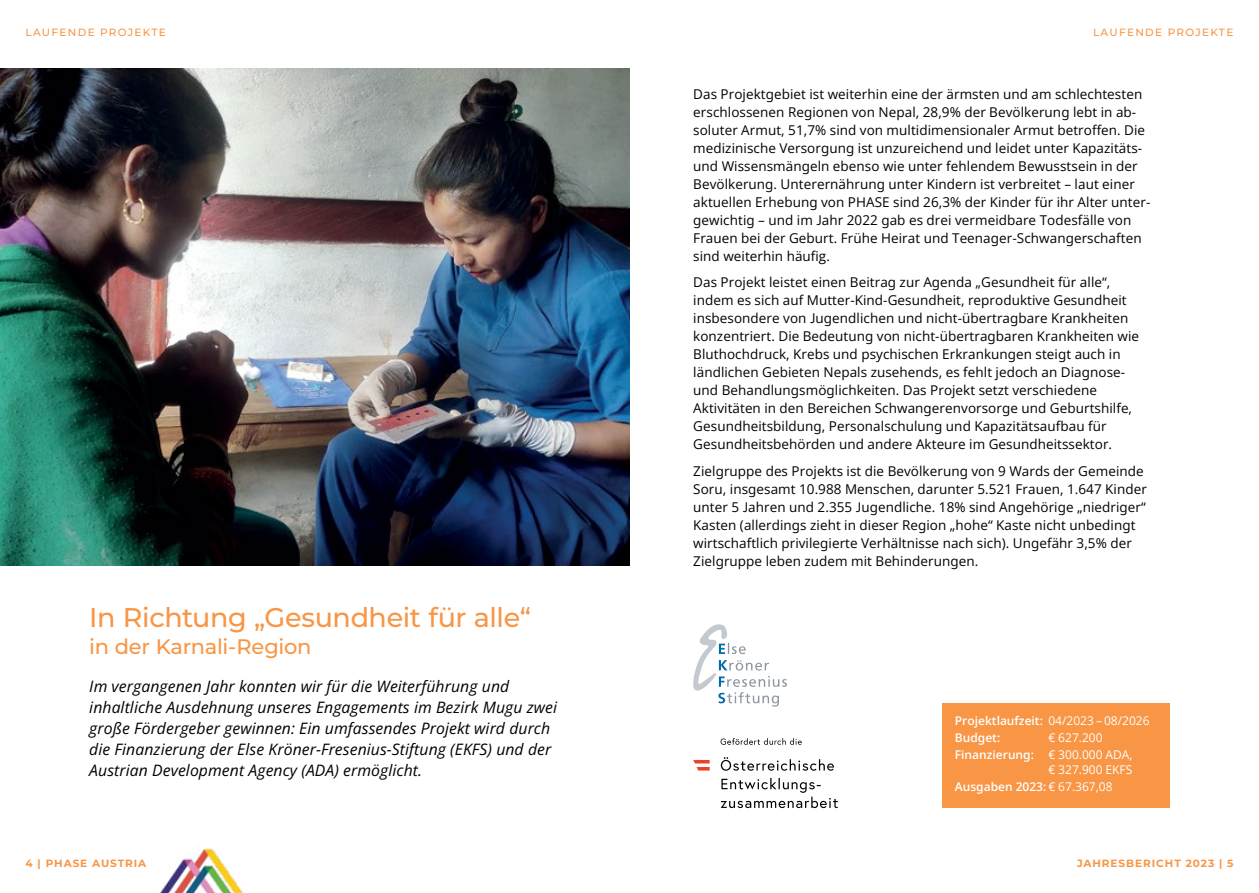
<style>
.page{position:relative;width:1259px;height:893px;background:#fff}
.page>*{position:absolute;margin:0;border:0;box-sizing:border-box;transform-origin:0 0}
.t1{font:500 27px "Montserrat";letter-spacing:-.015em;color:#f89646}
.t2{font:500 21px "Montserrat";letter-spacing:-.015em;color:#f89646}
.t3{font:italic 15.75px/21px "Open Sans";letter-spacing:.005em;color:#000}
.t4{font:13.5px/18px "Open Sans";letter-spacing:.005em;color:#000}
.t5{font:12px/17.1px "Open Sans";color:#fff}
.t6{font:600 12px/17.1px "Open Sans";color:#fff}
.t7{font:700 10.5px "Montserrat";letter-spacing:.09em;color:#f89646}
.t8{font:500 10.5px "Montserrat";letter-spacing:.125em;color:#f89646}
.s1{font-weight:400}
.s2{font-weight:600}
</style>
<div class="page">
<img style="left:160px;top:848px;width:83px;height:45px">
<img style="left:0;top:68px;width:629px;height:498px">
<svg style="left:721px;top:778px;width:117px;height:30px"></svg>
<svg style="left:721px;top:757px;width:113px;height:14px"></svg>
<svg style="left:720px;top:738px;width:82px;height:7px"></svg>
<svg style="left:693px;top:760px;width:16px;height:10px"></svg>
<svg style="left:693px;top:624px;width:94px;height:83px"></svg>
<div style="left:942px;top:703px;width:227px;height:105px;background:#f89646"></div>
<p class="t8" style="left:26px;top:25px;width:142px">LAUFENDE PROJEKTE</p>
<p class="t8" style="left:1093px;top:25px;width:142px">LAUFENDE PROJEKTE</p>
<h1 class="t1" style="left:89px;top:599px;width:443px">In Richtung „Gesundheit für alle“</h1>
<h2 class="t2" style="left:89px;top:632px;width:224px">in der Karnali-Region</h2>
<p class="t3" style="left:89px;top:675px;width:469px">Im vergangenen Jahr konnten wir für die Weiterführung und inhaltliche Ausdehnung unseres Engagements im Bezirk Mugu zwei große Fördergeber gewinnen: Ein umfassendes Projekt wird durch die Finanzierung der Else Kröner-Fresenius-Stiftung (EKFS) und der Austrian Development Agency (ADA) ermöglicht.</p>
<p class="t4" style="left:693px;top:85px;width:457px">Das Projektgebiet ist weiterhin eine der ärmsten und am schlechtesten erschlossenen Regionen von Nepal, 28,9% der Bevölkerung lebt in ab&shy;soluter Armut, 51,7% sind von multidimensionaler Armut betroffen. Die medizinische Versorgung ist unzureichend und leidet unter Kapazitäts&shy;und Wissensmängeln ebenso wie unter fehlendem Bewusstsein in der Bevölkerung. Unterernährung unter Kindern ist verbreitet – laut einer aktuellen Erhebung von PHASE sind 26,3% der Kinder für ihr Alter unter&shy;gewichtig – und im Jahr 2022 gab es drei vermeidbare Todesfälle von Frauen bei der Geburt. Frühe Heirat und Teenager-Schwangerschaften sind weiterhin häufig.</p>
<p class="t4" style="left:693px;top:273px;width:447px">Das Projekt leistet einen Beitrag zur Agenda „Gesundheit für alle“, indem es sich auf Mutter-Kind-Gesundheit, reproduktive Gesundheit insbesondere von Jugendlichen und nicht-übertragbare Krankheiten konzentriert. Die Bedeutung von nicht-übertragbaren Krankheiten wie Bluthochdruck, Krebs und psychischen Erkrankungen steigt auch in ländlichen Gebieten Nepals zusehends, es fehlt jedoch an Diagnose&shy;und Behandlungsmöglichkeiten. Das Projekt setzt verschiedene Aktivitäten in den Bereichen Schwangerenvorsorge und Geburtshilfe, Gesundheitsbildung, Personalschulung und Kapazitätsaufbau für Gesundheitsbehörden und andere Akteure im Gesundheitssektor.</p>
<p class="t4" style="left:693px;top:462px;width:455px">Zielgruppe des Projekts ist die Bevölkerung von 9 Wards der Gemeinde Soru, insgesamt 10.988 Menschen, darunter 5.521 Frauen, 1.647 Kinder unter 5 Jahren und 2.355 Jugendliche. 18% sind Angehörige „niedriger“ Kasten (allerdings zieht in dieser Region „hohe“ Kaste nicht unbedingt wirtschaftlich privilegierte Verhältnisse nach sich). Ungefähr 3,5% der Zielgruppe leben zudem mit Behinderungen.</p>
<p class="t6" style="left:955px;top:711px;width:196px">Projektlaufzeit: <span class="s1">04/2023 – 08/2026<br></span>Budget:</p>
<p class="t5" style="left:955px;top:728px;width:179px;text-indent:94px">€ 627.200<br><span class="s2">Finanzierung:</span> € 300.000 ADA,</p>
<p class="t5" style="left:955px;top:761px;width:179px;text-indent:94px">€ 327.900 EKFS<br><span class="s2">Ausgaben 2023:</span> € 67.367,08</p>
<p class="t7" style="left:26px;top:856px;width:122px">4 | PHASE AUSTRIA</p>
<p class="t7" style="left:1077px;top:856px;width:158px">JAHRESBERICHT 2023 | 5</p>
</div>
